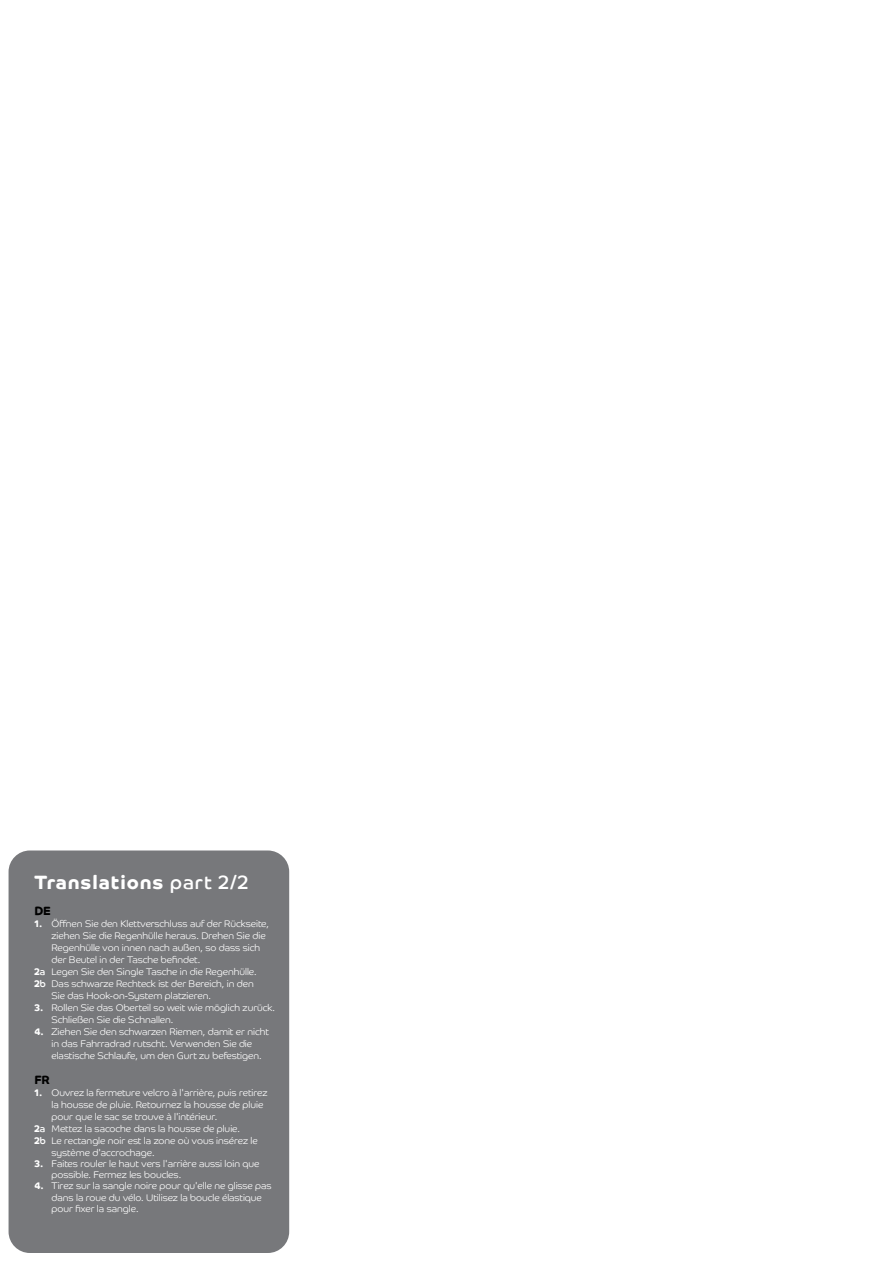
<style>
.page{position:relative;width:893px;height:1263px;background:#fff}
.page>*{position:absolute;margin:0;border:0;box-sizing:border-box;transform-origin:0 0}
.t1{font:700 19.35px "Co Headline";letter-spacing:.05em;color:#fff}
.t2{font:700 12.15px "Co Headline";color:#000}
.t3{font:700 12px "Co Headline";color:#000}
.t4{font:300 9.6px/12px "Co Headline W23 Arabic";color:#fff}
.s1{font-weight:400}
.s2{font-family:"Co Headline";font-weight:700}
.s3{font-family:"Co Headline";font-weight:400}
</style>
<div class="page">
<div style="left:9px;top:850px;width:280px;height:403px;background:#77787b"></div>
<h1 class="t1" style="left:34px;top:871px;width:216px">Translations <span class="s1">part 2/2</span></h1>
<p class="t3" style="left:34px;top:903px;width:18px">DE</p>
<p class="t4" style="left:34px;top:917px;width:236px"><span class="s2">1.</span> Öffnen Sie den Klettverschluss auf der Rückseite,</p>
<p class="t4" style="left:51px;top:929px;width:216px">ziehen Sie die Regenhülle heraus. Drehen Sie die</p>
<p class="t4" style="left:51px;top:941px;width:210px">Regenhülle von innen nach außen, so dass sich</p>
<p class="t4" style="left:51px;top:953px;width:150px">der Beutel in der Tasche befindet.</p>
<p class="t4" style="left:34px;top:965px;width:224px"><span class="s2">2</span><span class="s3">a</span> Legen Sie den Single Tasche in die Regenhülle.</p>
<p class="t4" style="left:34px;top:977px;width:221px"><span class="s2">2</span><span class="s3">b</span> Das schwarze Rechteck ist der Bereich, in den</p>
<p class="t4" style="left:51px;top:989px;width:161px">Sie das Hook-on-System platzieren.</p>
<p class="t4" style="left:51px;top:1001px;width:225px;text-indent:-17px"><span class="s2">3.</span> Rollen Sie das Oberteil so weit wie möglich zurück.<br>Schließen Sie die Schnallen.</p>
<p class="t4" style="left:51px;top:1025px;width:219px;text-indent:-17px"><span class="s2">4.</span> Ziehen Sie den schwarzen Riemen, damit er nicht in das Fahrradrad rutscht. Verwenden Sie die elastische Schlaufe, um den Gurt zu befestigen.</p>
<p class="t2" style="left:34px;top:1073px;width:17px">FR</p>
<p class="t4" style="left:34px;top:1087px;width:234px"><span class="s2">1.</span> Ouvrez la fermeture velcro à l'arrière, puis retirez</p>
<p class="t4" style="left:51px;top:1099px;width:213px">la housse de pluie. Retournez la housse de pluie</p>
<p class="t4" style="left:51px;top:1111px;width:167px">pour que le sac se trouve à l'intérieur.</p>
<p class="t4" style="left:34px;top:1123px;width:207px"><span class="s2">2</span><span class="s3">a</span> Mettez la sacoche dans la housse de pluie.</p>
<p class="t4" style="left:34px;top:1135px;width:225px"><span class="s2">2</span><span class="s3">b</span> Le rectangle noir est la zone où vous insérez le</p>
<p class="t4" style="left:51px;top:1146px;width:105px">système d'accrochage.</p>
<p class="t4" style="left:51px;top:1158px;width:210px;line-height:11.2px;text-indent:-17px"><span class="s2">3.</span> Faites rouler le haut vers l'arrière aussi loin que possible. Fermez les boucles.</p>
<p class="t4" style="left:51px;top:1180px;width:222px;line-height:11.2px;text-indent:-17px"><span class="s2">4.</span> Tirez sur la sangle noire pour qu'elle ne glisse pas dans la roue du vélo. Utilisez la boucle élastique pour fixer la sangle.</p>
</div>
